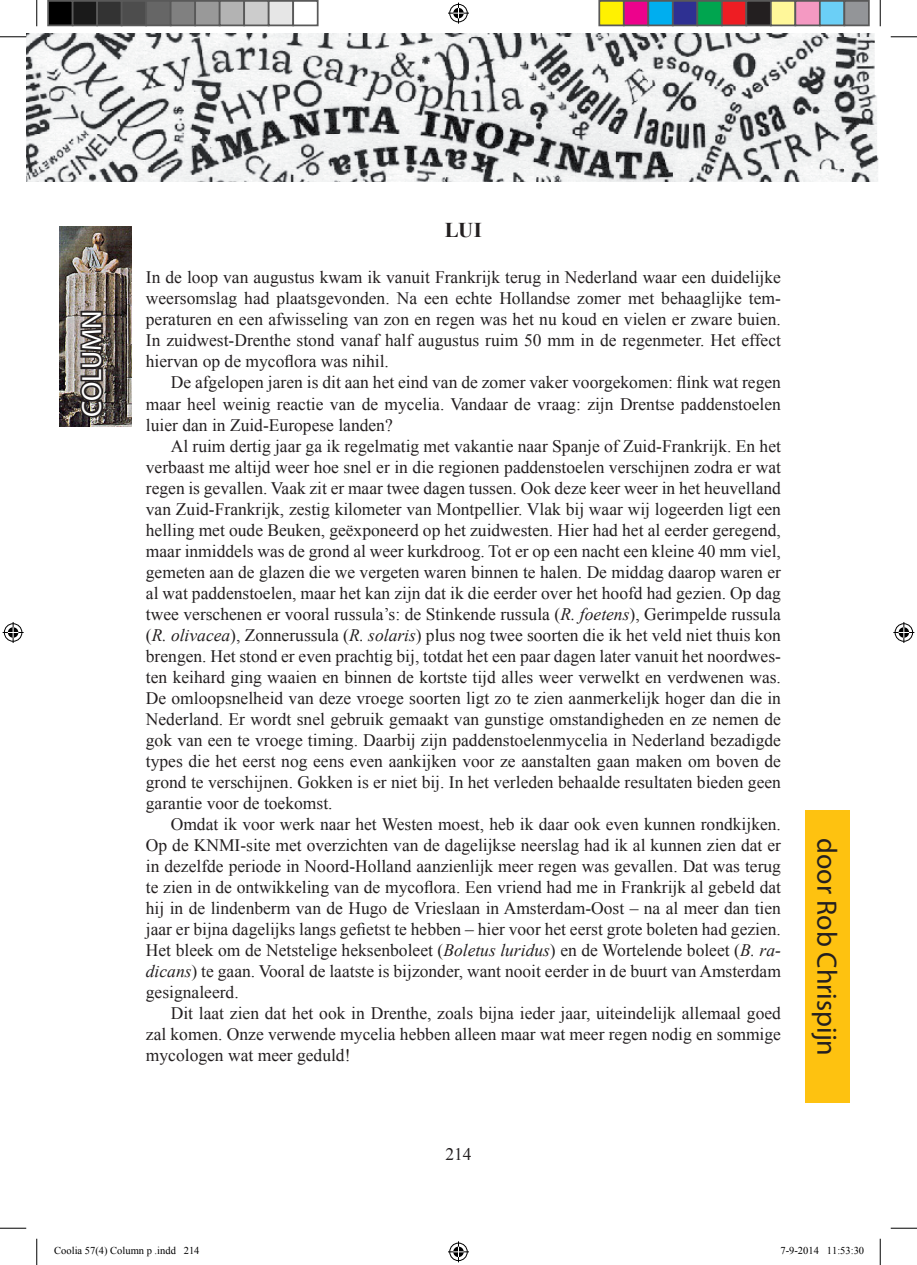
<style>
.page{position:relative;width:917px;height:1265px;background:#fff}
.page>*{position:absolute;margin:0;border:0;box-sizing:border-box;transform-origin:0 0}
.t1{font:28px "Myriad Pro";color:#231f20}
.t2{font:28px "Myriad Pro";color:#fff}
.t3{font:700 21px "Times New Roman";color:#231f20}
.t4{font:17.5px/21px "Times New Roman";color:#231f20;text-align:justify}
.t5{font:10.5px "Times New Roman";color:#000}
.s1{font-style:italic}
</style>
<div class="page">
<img style="left:27px;top:33px;width:852px;height:149px">
<img style="left:60px;top:226px;width:71px;height:201px">
<div style="left:806px;top:809px;width:44px;height:293px;background:#fec210"></div>
<svg style="left:77px;top:309px;width:29px;height:110px;background:#58514f"></svg>
<svg style="left:0;top:36px;width:26px;height:1px"></svg>
<svg style="left:891px;top:36px;width:26px;height:1px"></svg>
<svg style="left:0;top:1227px;width:26px;height:1px"></svg>
<svg style="left:891px;top:1227px;width:26px;height:1px"></svg>
<svg style="left:36px;top:0;width:1px;height:26px"></svg>
<svg style="left:36px;top:1238px;width:1px;height:26px"></svg>
<svg style="left:880px;top:0;width:1px;height:26px"></svg>
<svg style="left:880px;top:1238px;width:1px;height:26px"></svg>
<svg style="left:448px;top:3px;width:21px;height:21px"></svg>
<svg style="left:448px;top:1241px;width:21px;height:20px"></svg>
<svg style="left:3px;top:622px;width:21px;height:21px"></svg>
<svg style="left:893px;top:622px;width:21px;height:21px"></svg>
<div style="left:48px;top:1px;width:25px;height:24px;background:#000"></div>
<div style="left:47px;top:0;width:27px;height:26px;border:2px solid #595959"></div>
<div style="left:73px;top:1px;width:24px;height:24px;background:#1a1a1a"></div>
<div style="left:72px;top:0;width:26px;height:26px;border:2px solid #595959"></div>
<div style="left:97px;top:1px;width:25px;height:24px;background:#333"></div>
<div style="left:96px;top:0;width:26px;height:26px;border:2px solid #595959"></div>
<div style="left:122px;top:1px;width:24px;height:24px;background:#4d4d4d"></div>
<div style="left:121px;top:0;width:26px;height:26px;border:2px solid #595959"></div>
<div style="left:146px;top:1px;width:25px;height:24px;background:#666"></div>
<div style="left:145px;top:0;width:27px;height:26px;border:2px solid #595959"></div>
<div style="left:171px;top:1px;width:24px;height:24px;background:#808080"></div>
<div style="left:170px;top:0;width:26px;height:26px;border:2px solid #595959"></div>
<div style="left:195px;top:1px;width:25px;height:24px;background:#999"></div>
<div style="left:194px;top:0;width:26px;height:26px;border:2px solid #595959"></div>
<div style="left:220px;top:1px;width:24px;height:24px;background:#b3b3b3"></div>
<div style="left:219px;top:0;width:26px;height:26px;border:2px solid #595959"></div>
<div style="left:244px;top:1px;width:25px;height:24px;background:#ccc"></div>
<div style="left:243px;top:0;width:27px;height:26px;border:2px solid #595959"></div>
<div style="left:269px;top:1px;width:24px;height:24px;background:#e6e6e6"></div>
<div style="left:268px;top:0;width:26px;height:26px;border:2px solid #595959"></div>
<div style="left:292px;top:0;width:26px;height:26px;border:2px solid #595959"></div>
<div style="left:599px;top:1px;width:25px;height:24px;background:#fff101"></div>
<div style="left:598px;top:0;width:27px;height:26px;border:2px solid #595959"></div>
<div style="left:624px;top:1px;width:24px;height:24px;background:#ed028c"></div>
<div style="left:623px;top:0;width:26px;height:26px;border:2px solid #595959"></div>
<div style="left:648px;top:1px;width:25px;height:24px;background:#00aeef"></div>
<div style="left:647px;top:0;width:27px;height:26px;border:2px solid #595959"></div>
<div style="left:673px;top:1px;width:24px;height:24px;background:#2e3092"></div>
<div style="left:672px;top:0;width:26px;height:26px;border:2px solid #595959"></div>
<div style="left:697px;top:1px;width:25px;height:24px;background:#00a54f"></div>
<div style="left:696px;top:0;width:27px;height:26px;border:2px solid #595959"></div>
<div style="left:722px;top:1px;width:24px;height:24px;background:#ee1d23"></div>
<div style="left:721px;top:0;width:26px;height:26px;border:2px solid #595959"></div>
<div style="left:746px;top:1px;width:25px;height:24px;background:#231f20"></div>
<div style="left:745px;top:0;width:27px;height:26px;border:2px solid #595959"></div>
<div style="left:771px;top:1px;width:24px;height:24px;background:#fff79a"></div>
<div style="left:770px;top:0;width:26px;height:26px;border:2px solid #595959"></div>
<div style="left:795px;top:1px;width:25px;height:24px;background:#f499c2"></div>
<div style="left:794px;top:0;width:27px;height:26px;border:2px solid #595959"></div>
<div style="left:820px;top:1px;width:24px;height:24px;background:#6bcff6"></div>
<div style="left:819px;top:0;width:26px;height:26px;border:2px solid #595959"></div>
<div style="left:844px;top:1px;width:25px;height:24px;background:#939598"></div>
<div style="left:843px;top:0;width:27px;height:26px;border:2px solid #595959"></div>
<h1 class="t2" style="left:74px;top:416px;width:108px;rotate:-90deg">COLUMN</h1>
<p class="t3" style="left:445px;top:215px;width:39px">Lui</p>
<p class="t4" style="left:146px;top:267px;width:637px">In de loop van augustus kwam ik vanuit Frankrijk terug in Nederland waar een duidelijke weersomslag had plaatsgevonden. Na een echte Hollandse zomer met behaaglijke tem&shy;peraturen en een afwisseling van zon en regen was het nu koud en vielen er zware buien.<br>In zuidwest-Drenthe stond vanaf half augustus ruim 50 mm in de regenmeter. Het effect hiervan op de mycoflora was nihil.</p>
<p class="t4" style="left:146px;top:372px;width:636px;text-indent:25px">De afgelopen jaren is dit aan het eind van de zomer vaker voorgekomen: flink wat regen maar heel weinig reactie van de mycelia. Vandaar de vraag: zijn Drentse paddenstoelen luier dan in Zuid-Europese landen?</p>
<p class="t4" style="left:146px;top:435px;width:636px;text-indent:25px">Al ruim dertig jaar ga ik regelmatig met vakantie naar Spanje of Zuid-Frankrijk. En het verbaast me altijd weer hoe snel er in die regionen paddenstoelen verschijnen zodra er wat regen is gevallen. Vaak zit er maar twee dagen tussen. Ook deze keer weer in het heuvelland van Zuid-Frankrijk, zestig kilometer van Montpellier. Vlak bij waar wij logeerden ligt een helling met oude Beuken, geëxponeerd op het zuidwesten. Hier had het al eerder geregend, maar inmiddels was de grond al weer kurkdroog. Tot er op een nacht een kleine 40 mm viel, gemeten aan de glazen die we vergeten waren binnen te halen. De middag daarop waren er al wat paddenstoelen, maar het kan zijn dat ik die eerder over het hoofd had gezien. Op dag twee verschenen er vooral russula’s: de Stinkende russula (<span class="s1">R. foetens</span>), Gerimpelde russula (<span class="s1">R. olivacea</span>), Zonnerussula (<span class="s1">R. solaris</span>) plus nog twee soorten die ik het veld niet thuis kon brengen. Het stond er even prachtig bij, totdat het een paar dagen later vanuit het noordwes&shy;ten keihard ging waaien en binnen de kortste tijd alles weer verwelkt en verdwenen was.<br>De omloopsnelheid van deze vroege soorten ligt zo te zien aanmerkelijk hoger dan die in Nederland. Er wordt snel gebruik gemaakt van gunstige omstandigheden en ze nemen de gok van een te vroege timing. Daarbij zijn paddenstoelenmycelia in Nederland bezadigde types die het eerst nog eens even aankijken voor ze aanstalten gaan maken om boven de grond te verschijnen. Gokken is er niet bij. In het verleden behaalde resultaten bieden geen garantie voor de toekomst.</p>
<p class="t4" style="left:146px;top:813px;width:637px;text-indent:25px">Omdat ik voor werk naar het Westen moest, heb ik daar ook even kunnen rondkijken.<br>Op de KNMI-site met overzichten van de dagelijkse neerslag had ik al kunnen zien dat er in dezelfde periode in Noord-Holland aanzienlijk meer regen was gevallen. Dat was terug te zien in de ontwikkeling van de mycoflora. Een vriend had me in Frankrijk al gebeld dat hij in de lindenberm van de Hugo de Vrieslaan in Amsterdam-Oost – na al meer dan tien jaar er bijna dagelijks langs gefietst te hebben – hier voor het eerst grote boleten had gezien.<br>Het bleek om de Netstelige heksenboleet (<span class="s1">Boletus luridus</span>) en de Wortelende boleet (<span class="s1">B. ra&shy;dicans</span>) te gaan. Vooral de laatste is bijzonder, want nooit eerder in de buurt van Amsterdam gesignaleerd.</p>
<p class="t4" style="left:146px;top:1002px;width:637px;text-indent:25px">Dit laat zien dat het ook in Drenthe, zoals bijna ieder jaar, uiteindelijk allemaal goed zal komen. Onze verwende mycelia hebben alleen maar wat meer regen nodig en sommige mycologen wat meer geduld!</p>
<h1 class="t1" style="left:844px;top:838px;width:219px;rotate:90deg">door Rob Chrispijn</h1>
<p class="t4" style="left:445px;top:1142px;width:28px">214</p>
<p class="t5" style="left:54px;top:1243px;width:147px">Coolia 57(4) Column p .indd 214</p>
<p class="t5" style="left:780px;top:1243px;width:85px">7-9-2014 11:53:30</p>
</div>
